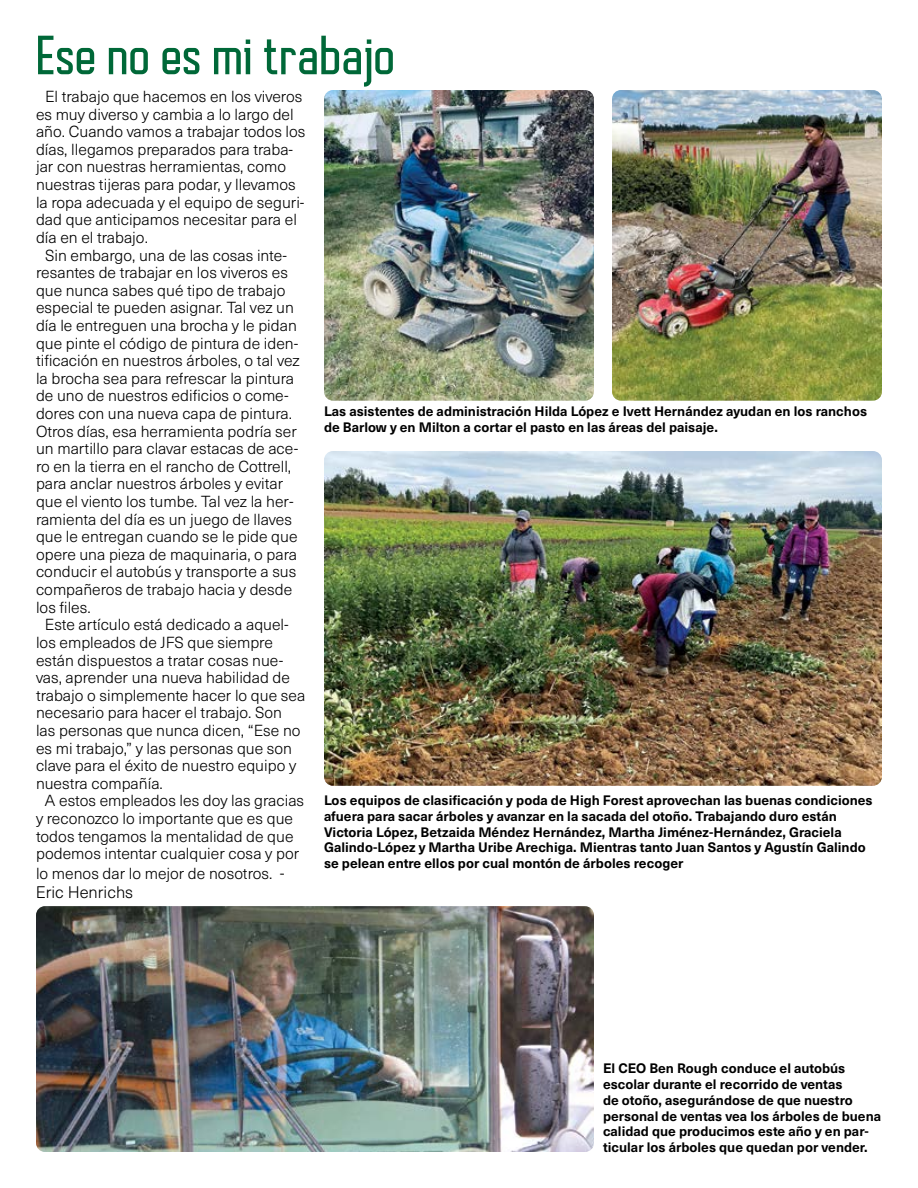
<style>
.page{position:relative;width:918px;height:1188px;background:#fff}
.page>*{position:absolute;margin:0;border:0;box-sizing:border-box;transform-origin:0 0}
.t1{font:700 51px "Autobus";color:#006838}
.t2{font:300 16.5px "Neue Haas Unica W1 G";color:#000}
.t3{font:300 15.75px "Neue Haas Unica W1 G";color:#000}
.t4{font:700 13.5px/15.8px "Neue Haas Unica W1 G";color:#000}
.s1{font-size:16.5px}
</style>
<div class="page">
<img style="left:324px;top:90px;width:270px;height:311px">
<img style="left:36px;top:906px;width:558px;height:246px">
<img style="left:324px;top:451px;width:558px;height:335px">
<img style="left:612px;top:90px;width:270px;height:311px">
<h1 class="t1" style="left:36px;top:25px;width:360px">Ese no es mi trabajo</h1>
<p class="t3" style="left:45px;top:85px;width:259px">El trabajo que hacemos en los viveros</p>
<p class="t3" style="left:36px;top:103px;width:259px">es muy diverso y cambia a lo largo del</p>
<p class="t3" style="left:36px;top:120px;width:271px">año. Cuando vamos a trabajar todos los</p>
<p class="t3" style="left:36px;top:138px;width:259px">días, llegamos preparados para traba-</p>
<p class="t3" style="left:36px;top:155px;width:252px">jar con nuestras herramientas, como</p>
<p class="t3" style="left:36px;top:173px;width:261px">nuestras tijeras para podar, y llevamos</p>
<p class="t3" style="left:36px;top:191px;width:270px">la ropa adecuada y el equipo de seguri-</p>
<p class="t3" style="left:36px;top:208px;width:262px">dad que anticipamos necesitar para el</p>
<p class="t3" style="left:36px;top:226px;width:113px">día en el trabajo.</p>
<p class="t3" style="left:45px;top:243px;width:244px">Sin embargo, una de las cosas inte-</p>
<p class="t3" style="left:36px;top:261px;width:253px">resantes de trabajar en los viveros es</p>
<p class="t3" style="left:36px;top:279px;width:251px">que nunca sabes qué tipo de trabajo</p>
<p class="t3" style="left:36px;top:296px;width:259px">especial te pueden asignar. Tal vez un</p>
<p class="t3" style="left:36px;top:314px;width:262px">día le entreguen una brocha y le pidan</p>
<p class="t3" style="left:36px;top:332px;width:264px">que pinte el código de pintura de iden-</p>
<p class="t3" style="left:36px;top:349px;width:265px">tificación en nuestros árboles, o tal vez</p>
<p class="t3" style="left:36px;top:367px;width:259px">la brocha sea para refrescar la pintura</p>
<p class="t3" style="left:36px;top:384px;width:254px">de uno de nuestros edificios o come-</p>
<p class="t3" style="left:36px;top:402px;width:258px">dores con una nueva capa de pintura.</p>
<p class="t3" style="left:36px;top:420px;width:262px">Otros días, esa herramienta podría ser</p>
<p class="t3" style="left:36px;top:437px;width:264px">un martillo para clavar estacas de ace-</p>
<p class="t3" style="left:36px;top:455px;width:257px">ro en la tierra en el rancho de Cottrell,</p>
<p class="t3" style="left:36px;top:472px;width:249px">para anclar nuestros árboles y evitar</p>
<p class="t3" style="left:36px;top:490px;width:259px">que el viento los tumbe. Tal vez la her-</p>
<p class="t3" style="left:36px;top:508px;width:257px">ramienta del día es un juego de llaves</p>
<p class="t3" style="left:36px;top:525px;width:263px">que le entregan cuando se le pide que</p>
<p class="t3" style="left:36px;top:543px;width:263px">opere una pieza de maquinaria, o para</p>
<p class="t3" style="left:36px;top:560px;width:262px">conducir el autobús y transporte a sus</p>
<p class="t3" style="left:36px;top:578px;width:258px">compañeros de trabajo hacia y desde</p>
<p class="t3" style="left:36px;top:596px;width:56px">los files.</p>
<p class="t3" style="left:45px;top:613px;width:245px">Este artículo está dedicado a aquel-</p>
<p class="t3" style="left:36px;top:631px;width:238px">los empleados de JFS que siempre</p>
<p class="t3" style="left:36px;top:648px;width:249px">están dispuestos a tratar cosas nue-</p>
<p class="t3" style="left:36px;top:666px;width:256px">vas, aprender una nueva habilidad de</p>
<p class="t3" style="left:36px;top:684px;width:271px">trabajo o simplemente hacer lo que sea</p>
<p class="t3" style="left:36px;top:701px;width:248px">necesario para hacer el trabajo. Son</p>
<p class="t3" style="left:36px;top:719px;width:266px">las personas que nunca dicen, “Ese no</p>
<p class="t3" style="left:36px;top:737px;width:258px">es mi trabajo,” y las personas que son</p>
<p class="t3" style="left:36px;top:754px;width:262px">clave para el éxito de nuestro equipo y</p>
<p class="t3" style="left:36px;top:772px;width:128px">nuestra compañía.</p>
<p class="t3" style="left:45px;top:789px;width:261px">A estos empleados les doy las gracias</p>
<p class="t3" style="left:36px;top:807px;width:259px">y reconozco lo importante que es que</p>
<p class="t3" style="left:36px;top:825px;width:259px">todos tengamos la mentalidad de que</p>
<p class="t3" style="left:36px;top:842px;width:265px">podemos intentar cualquier cosa y por</p>
<p class="t3" style="left:36px;top:862px;width:250px">lo menos dar lo mejor de nosotros. <span class="s1">-</span></p>
<p class="t2" style="left:36px;top:880px;width:99px">Eric Henrichs</p>
<p class="t4" style="left:324px;top:403px;width:545px">Las asistentes de administración Hilda López e Ivett Hernández ayudan en los ranchos de Barlow y en Milton a cortar el pasto en las áreas del paisaje.</p>
<p class="t4" style="left:324px;top:792px;width:550px">Los equipos de clasificación y poda de High Forest aprovechan las buenas condiciones afuera para sacar árboles y avanzar en la sacada del otoño. Trabajando duro están Victoria López, Betzaida Méndez Hernández, Martha Jiménez-Hernández, Graciela Galindo-López y Martha Uribe Arechiga. Mientras tanto Juan Santos y Agustín Galindo se pelean entre ellos por cual montón de árboles recoger</p>
<p class="t4" style="left:603px;top:1060px;width:280px">El CEO Ben Rough conduce el autobús escolar durante el recorrido de ventas<br>de otoño, asegurándose de que nuestro personal de ventas vea los árboles de buena calidad que producimos este año y en par&shy;ticular los árboles que quedan por vender.</p>
</div>
